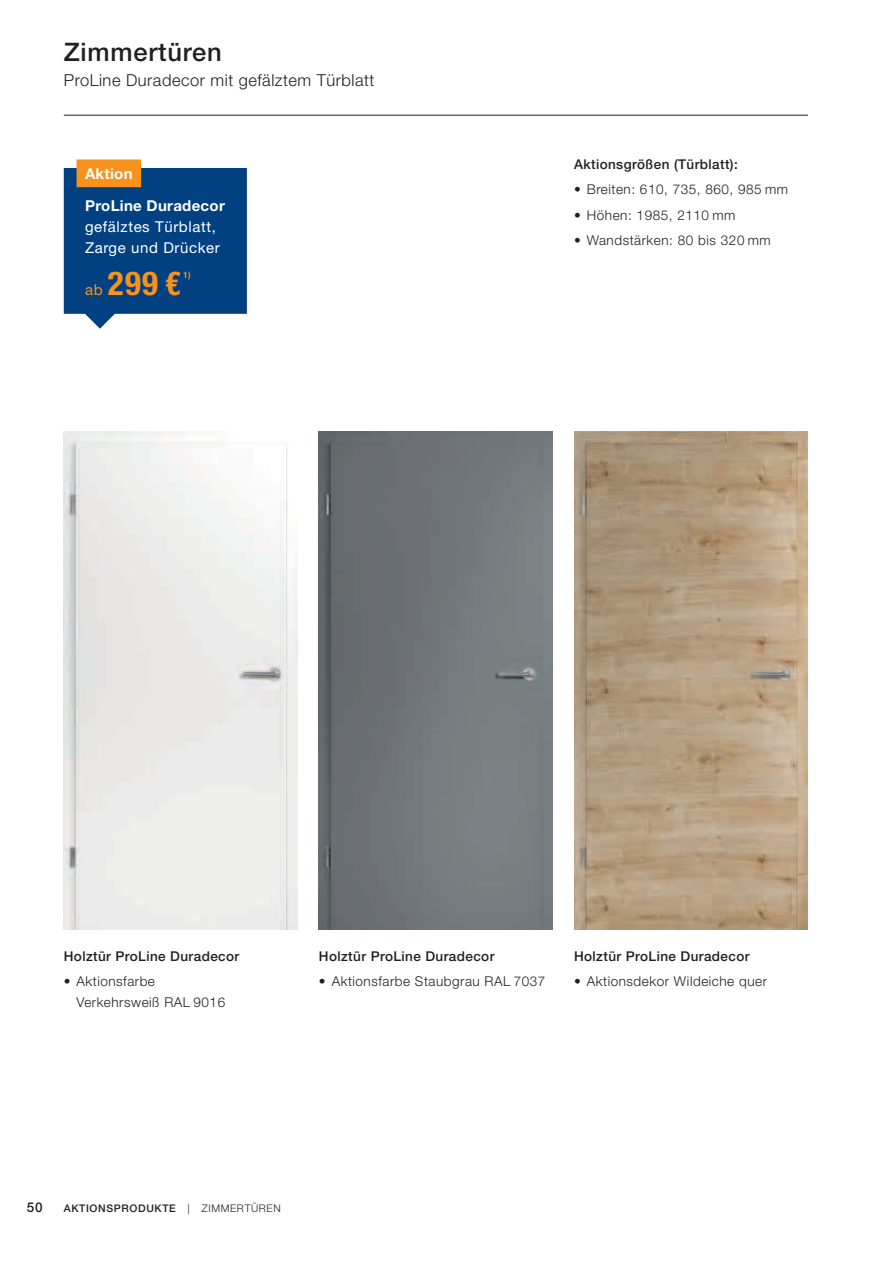
<style>
.page{position:relative;width:893px;height:1263px;background:#fff}
.page>*{position:absolute;margin:0;border:0;box-sizing:border-box;transform-origin:0 0}
.t1{font:700 condensed 33px "Hoermann Helvetica Neue";color:#f7931d}
.t2{font:500 25.5px "Hoermann Helvetica Neue";letter-spacing:.03em;color:#231f20}
.t3{font:300 16.5px "Hoermann Helvetica Neue";letter-spacing:.03em;color:#231f20}
.t4{font:15px/21px "Hoermann Helvetica Neue Rm";letter-spacing:.04em;color:#fff}
.t5{font:700 15px/32px "Hoermann Helvetica Neue";letter-spacing:.02em;color:#fff}
.t6{font:300 13.5px/21px "Hoermann Helvetica Neue";letter-spacing:.04em;color:#231f20}
.t7{font:500 13.5px "Hoermann Helvetica Neue";letter-spacing:.03em;color:#231f20}
.t8{font:500 10.5px "Hoermann Helvetica Neue";letter-spacing:.06em;color:#231f20}
.t9{font:700 condensed 8.7px "Hoermann Helvetica Neue";color:#f7931d}
.s1{font-family:"Hoermann Helvetica Neue Rm";font-weight:400;font-stretch:normal;font-size:15px}
.s2{font-weight:300}
</style>
<div class="page">
<img style="left:64px;top:431px;width:234px;height:499px">
<img style="left:319px;top:431px;width:234px;height:499px">
<img style="left:574px;top:431px;width:234px;height:499px">
<svg style="left:64px;top:159px;width:183px;height:170px;background:#2c5b8a"></svg>
<hr style="left:64px;top:115px;width:744px;height:1px;background:#231f20">
<h2 class="t2" style="left:64px;top:38px;width:159px">Zimmertüren</h2>
<p class="t3" style="left:64px;top:71px;width:312px">ProLine Duradecor mit gefälztem Türblatt</p>
<p class="t5" style="left:85px;top:157px;width:141px">Aktion<br>ProLine Duradecor</p>
<p class="t4" style="left:85px;top:216px;width:136px">gefälztes Türblatt,<br>Zarge und Drücker</p>
<h1 class="t1" style="left:85px;top:271px;width:97px"><span class="s1">ab</span> 299 €</h1>
<p class="t9" style="left:183px;top:271px;width:9px">1)</p>
<p class="t7" style="left:574px;top:157px;width:165px">Aktionsgrößen (Türblatt):</p>
<p class="t6" style="left:574px;top:179px;width:216px">• Breiten: 610, 735, 860, 985 mm</p>
<p class="t6" style="left:574px;top:204px;width:163px">• Höhen: 1985, 2110 mm</p>
<p class="t6" style="left:574px;top:230px;width:198px">• Wandstärken: 80 bis 320 mm</p>
<p class="t7" style="left:64px;top:948px;width:177px">Holztür ProLine Duradecor</p>
<p class="t6" style="left:77px;top:971px;width:150px;text-indent:-13px">• Aktionsfarbe<br>Verkehrsweiß RAL 9016</p>
<p class="t7" style="left:319px;top:948px;width:177px">Holztür ProLine Duradecor</p>
<p class="t6" style="left:319px;top:971px;width:228px">• Aktionsfarbe Staubgrau RAL 7037</p>
<p class="t7" style="left:574px;top:948px;width:177px">Holztür ProLine Duradecor</p>
<p class="t6" style="left:574px;top:971px;width:194px">• Aktionsdekor Wildeiche quer</p>
<p class="t7" style="left:27px;top:1200px;width:17px">50</p>
<p class="t8" style="left:64px;top:1202px;width:219px">AKTIONSPRODUKTE <span class="s2">| ZIMMERTÜREN</span></p>
</div>
